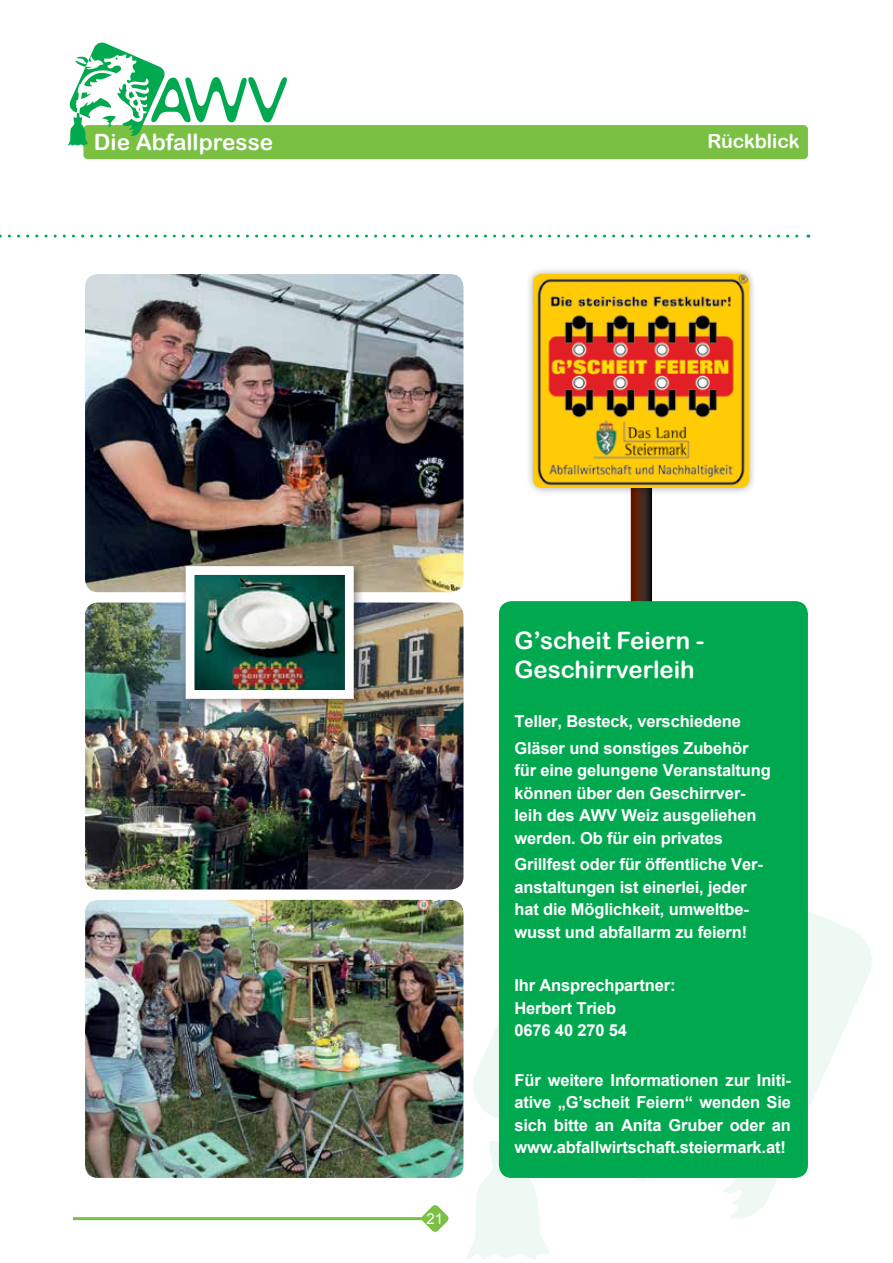
<style>
.page{position:relative;width:893px;height:1263px;background:#fff}
.page>*{position:absolute;margin:0;border:0;box-sizing:border-box;transform-origin:0 0}
.t1{font:24px/28.8px "Arial Rounded MT Bold";color:#fff}
.t2{font:22.5px "Arial Rounded MT Bold";color:#fff}
.t3{font:19.5px "Arial Rounded MT Bold";letter-spacing:-.005em;color:#fff}
.t4{font:700 16.5px/22.5px "Arial";letter-spacing:-.01em;color:#fff}
.t5{font:15px "Arial";color:#fff}
</style>
<div class="page">
<svg style="left:420px;top:1205px;width:29px;height:27px"></svg>
<div style="left:83px;top:125px;width:725px;height:34px;background:#7ac143;border-radius:4px"></div>
<svg style="left:68px;top:42px;width:219px;height:104px"></svg>
<svg style="left:498px;top:823px;width:374px;height:370px"></svg>
<svg style="left:466px;top:946px;width:304px;height:314px"></svg>
<svg style="left:498px;top:885px;width:1px;height:44px"></svg>
<hr style="left:74px;top:1217px;width:353px;height:3px;background:#7ac143">
<svg style="left:631px;top:496px;width:21px;height:105px;background:#451f13"></svg>
<div style="left:499px;top:601px;width:309px;height:577px;background:#00a94f;border-radius:13px"></div>
<img style="left:85px;top:900px;width:378px;height:278px">
<img style="left:85px;top:274px;width:378px;height:318px">
<img style="left:85px;top:602px;width:378px;height:287px">
<div style="left:525px;top:266px;width:232px;height:230px;background:#000;opacity:.35"></div>
<img style="left:533px;top:274px;width:216px;height:214px">
<div style="left:180px;top:561px;width:185px;height:149px;background:#000;opacity:.4"></div>
<img style="left:196px;top:576px;width:148px;height:113px">
<div style="left:186px;top:566px;width:168px;height:133px;border:9px solid #fff"></div>
<svg style="left:0;top:235px;width:809px;height:3px"></svg>
<h2 class="t2" style="left:94px;top:129px;width:181px">Die Abfallpresse</h2>
<p class="t3" style="left:708px;top:130px;width:93px">Rückblick</p>
<h1 class="t1" style="left:514px;top:626px;width:191px">G’scheit Feiern -<br>Geschirrverleih</h1>
<p class="t4" style="left:514px;top:708px;width:235px;line-height:26.7px">Teller, Besteck, verschiedene<br>Gläser und sonstiges Zubehör</p>
<p class="t4" style="left:514px;top:759px;width:258px">für eine gelungene Veranstaltung können über den Geschirrver&shy;leih des AWV Weiz ausgeliehen werden. Ob für ein privates</p>
<p class="t4" style="left:514px;top:854px;width:250px">Grillfest oder für öffentliche Ver&shy;anstaltungen ist einerlei, jeder hat die Möglichkeit, umweltbe&shy;wusst und abfallarm zu feiern!</p>
<p class="t5" style="left:426px;top:1208px;width:18px">21</p>
<p class="t4" style="left:514px;top:975px;width:162px">Ihr Ansprechpartner:<br>Herbert Trieb<br>0676 40 270 54</p>
<p class="t4" style="left:514px;top:1069px;width:278px;text-align:justify">Für weitere Informationen zur Initi&shy;ative „G’scheit Feiern“ wenden Sie sich bitte an Anita Gruber oder an www.abfallwirtschaft.steiermark.at!</p>
</div>
